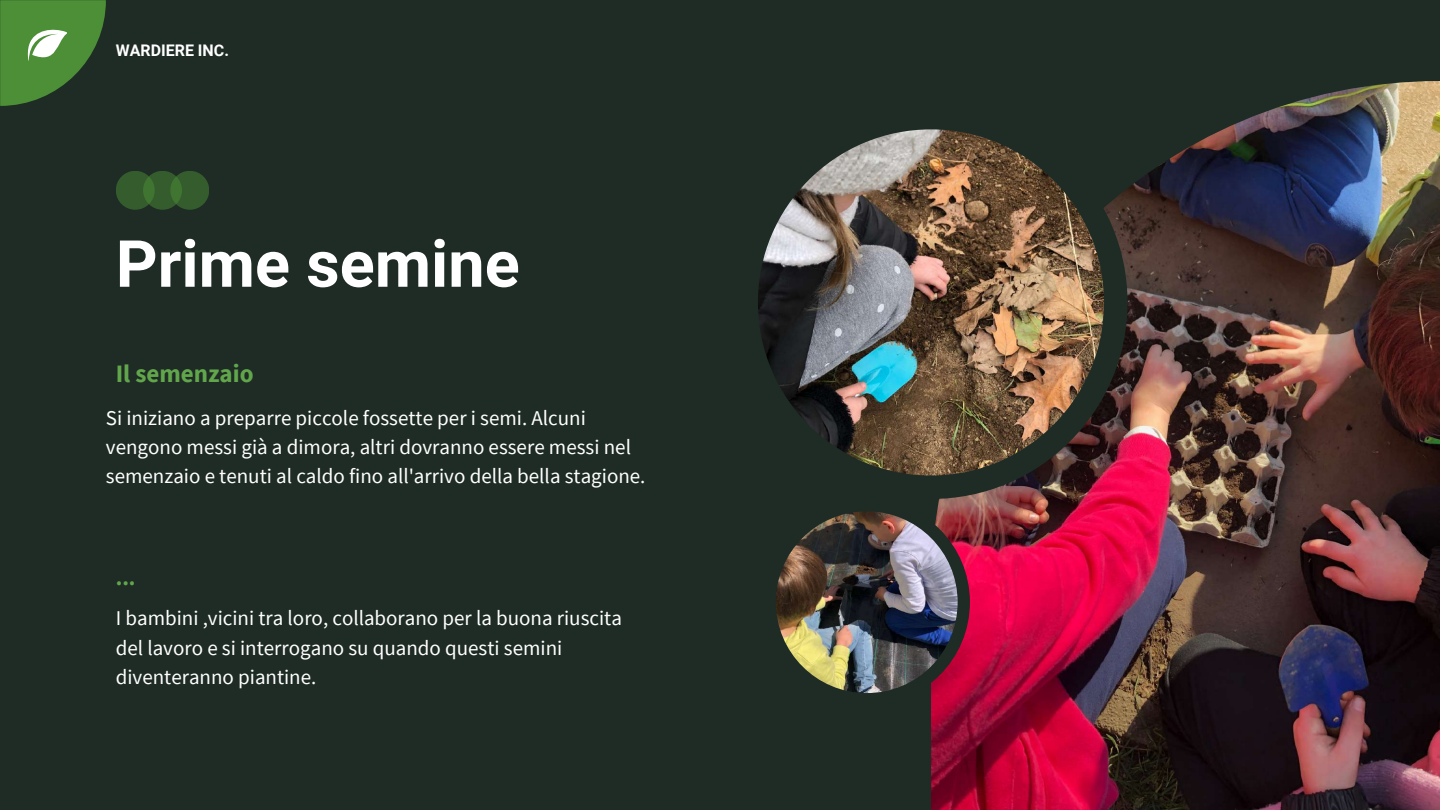
<style>
.page{position:relative;width:1440px;height:810px;background:#1e2c25}
.page>*{position:absolute;margin:0;border:0;box-sizing:border-box;transform-origin:0 0}
.t1{font:700 65px "Roboto";color:#fff}
.t2{font:700 25px "Source Sans Pro";color:#62a64c}
.t3{font:700 22px "Source Sans Pro";color:#62a64c}
.t4{font:21px/29.2px "Source Sans Pro";color:#fff}
.t5{font:700 16px "Roboto";color:#fff}
</style>
<div class="page">
<svg style="left:0;top:0;width:106px;height:106px"></svg>
<img style="left:931px;top:81px;width:509px;height:729px">
<div style="left:734px;top:106px;width:394px;height:393px;background:#1e2c25;border-radius:50%"></div>
<img style="left:758px;top:129px;width:346px;height:347px;border-radius:50%">
<div style="left:116px;top:171px;width:39px;height:39px;background:#345c2d;border-radius:50%"></div>
<svg style="left:143px;top:171px;width:39px;height:39px"></svg>
<div style="left:170px;top:171px;width:39px;height:39px;background:linear-gradient(to right,#3c6e30,#31542c);border-radius:50%"></div>
<div style="left:764px;top:499px;width:206px;height:206px;background:#1e2c25;border-radius:50%"></div>
<img style="left:776px;top:511px;width:182px;height:182px;border-radius:50%">
<p class="t5" style="left:116px;top:42px;width:115px">WARDIERE INC.</p>
<h1 class="t1" style="left:116px;top:227px;width:405px">Prime semine</h1>
<p class="t2" style="left:116px;top:358px;width:139px">Il semenzaio</p>
<p class="t4" style="left:106px;top:403px;width:541px">Si iniziano a preparre piccole fossette per i semi. Alcuni vengono messi già a dimora, altri dovranno essere messi nel semenzaio e tenuti al caldo fino all'arrivo della bella stagione.</p>
<p class="t3" style="left:116px;top:564px;width:21px">...</p>
<p class="t4" style="left:116px;top:603px;width:508px">I bambini ,vicini tra loro, collaborano per la buona riuscita del lavoro e si interrogano su quando questi semini diventeranno piantine.</p>
</div>
